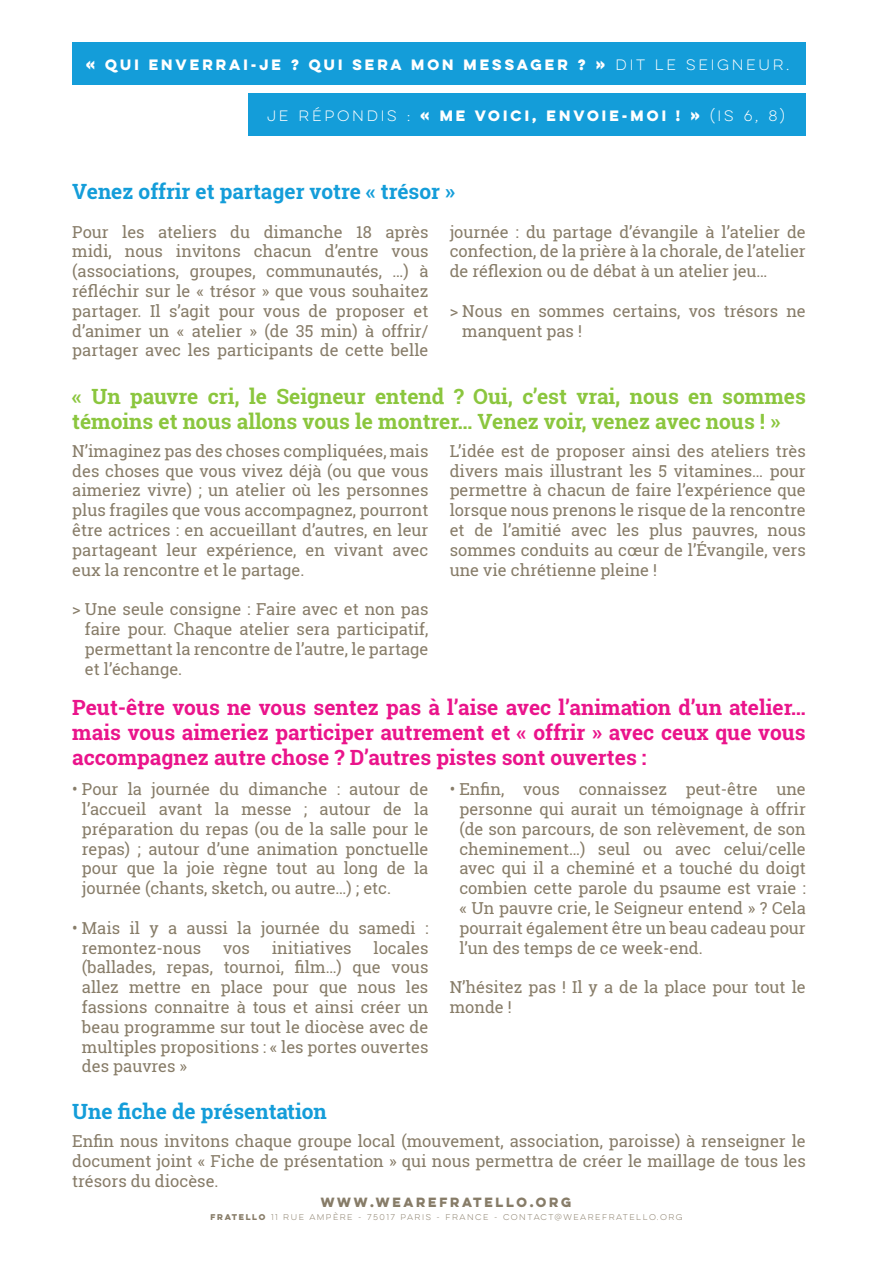
<style>
.page{position:relative;width:893px;height:1263px;background:#fff}
.page>*{position:absolute;margin:0;border:0;box-sizing:border-box;transform-origin:0 0}
.t1{font:700 21px/25.2px "Roboto Slab";color:#ea148b;text-align:justify}
.t2{font:700 21px/25.2px "Roboto Slab";color:#8bc63e}
.t3{font:700 21px "Roboto Slab";color:#149dd9}
.t4{font:16.5px/19.8px "Roboto Slab";color:#877c68;text-align:justify}
.t5{font:700 13.5px "Lulo Clean One";color:#fff}
.t6{font:700 12px "Lulo Clean One";color:#877c68}
.t7{font:7.5px "Lulo Clean One";color:#877c68}
.s1{font-weight:400}
.s2{font-weight:700}
</style>
<div class="page">
<div style="left:72px;top:43px;width:734px;height:42px;background:#149dd9"></div>
<div style="left:249px;top:94px;width:557px;height:42px;background:#149dd9"></div>
<p class="t5" style="left:86px;top:54px;width:708px">« QUI ENVERRAI-JE ? QUI SERA MON MESSAGER ? » <span class="s1">DIT LE S EIGNEUR.</span></p>
<p class="t5" style="left:267px;top:105px;width:522px"><span class="s1">J E RÉPONDIS :</span> « ME VOICI, ENVOIE-MOI ! » <span class="s1">(I S 6, 8)</span></p>
<p class="t3" style="left:72px;top:177px;width:384px">Venez offrir et partager votre « trésor »</p>
<p class="t4" style="left:72px;top:221px;width:358px">Pour les ateliers du dimanche 18 après midi, nous invitons chacun d’entre vous (associations, groupes, communautés, …) à réfléchir sur le « trésor » que vous souhaitez partager. Il s’agit pour vous de proposer et d’animer un « atelier » (de 35 min) à offrir/ partager avec les participants de cette belle</p>
<p class="t4" style="left:450px;top:221px;width:358px">journée : du partage d’évangile à l’atelier de confection, de la prière à la chorale, de l’atelier de réflexion ou de débat à un atelier jeu…</p>
<p class="t4" style="left:462px;top:301px;width:345px;text-indent:-13px">&gt; Nous en sommes certains, vos trésors ne manquent pas !</p>
<p class="t2" style="left:72px;top:383px;width:735px">« Un pauvre cri, le Seigneur entend ? Oui, c’est vrai, nous en sommes témoins et nous allons vous le montrer… Venez voir, venez avec nous ! »</p>
<p class="t4" style="left:72px;top:441px;width:358px">N’imaginez pas des choses compliquées, mais des choses que vous vivez déjà (ou que vous aimeriez vivre) ; un atelier où les personnes plus fragiles que vous accompagnez, pourront être actrices : en accueillant d’autres, en leur partageant leur expérience, en vivant avec eux la rencontre et le partage.</p>
<p class="t4" style="left:85px;top:599px;width:345px;text-indent:-13px">&gt; Une seule consigne : Faire avec et non pas faire pour. Chaque atelier sera participatif, permettant la rencontre de l’autre, le partage et l’échange.</p>
<p class="t4" style="left:450px;top:441px;width:358px">L’idée est de proposer ainsi des ateliers très divers mais illustrant les 5 vitamines… pour permettre à chacun de faire l’expérience que lorsque nous prenons le risque de la rencontre et de l’amitié avec les plus pauvres, nous sommes conduits au cœur de l’Évangile, vers une vie chrétienne pleine !</p>
<p class="t1" style="left:72px;top:694px;width:735px">Peut-être vous ne vous sentez pas à l’aise avec l’animation d’un atelier… mais vous aimeriez participer autrement et « offrir » avec ceux que vous accompagnez autre chose ? D’autres pistes sont ouvertes :</p>
<p class="t4" style="left:82px;top:779px;width:348px;text-indent:-10px">• Pour la journée du dimanche : autour de l’accueil avant la messe ; autour de la préparation du repas (ou de la salle pour le repas) ; autour d’une animation ponctuelle pour que la joie règne tout au long de la journée (chants, sketch, ou autre…) ; etc.</p>
<p class="t4" style="left:82px;top:918px;width:348px;text-indent:-10px">• Mais il y a aussi la journée du samedi : remontez-nous</p>
<p class="t4" style="left:459px;top:779px;width:348px;text-indent:-10px">• Enfin, vous connaissez peut-être une personne qui aurait un témoignage à offrir (de son parcours, de son relèvement, de son cheminement…) seul ou avec celui/celle avec qui il a cheminé et a touché du doigt combien cette parole du psaume est vraie : « Un pauvre crie, le Seigneur entend » ? Cela pourrait également être un beau cadeau pour l’un des temps de ce week-end.</p>
<p class="t4" style="left:450px;top:977px;width:358px">N’hésitez pas ! Il y a de la place pour tout le monde !</p>
<p class="t4" style="left:82px;top:937px;width:348px;text-indent:292px">locales (ballades, repas, tournoi, film…) que vous allez mettre en place pour que nous les fassions connaitre à tous et ainsi créer un beau programme sur tout le diocèse avec de multiples propositions : « les portes ouvertes des pauvres »</p>
<p class="t4" style="left:223px;top:937px;width:28px">vos</p>
<p class="t4" style="left:272px;top:937px;width:81px">initiatives</p>
<p class="t3" style="left:72px;top:1097px;width:256px">Une fiche de présentation</p>
<p class="t4" style="left:72px;top:1131px;width:735px">Enfin nous invitons chaque groupe local (mouvement, association, paroisse) à renseigner le document joint « Fiche de présentation » qui nous permettra de créer le maillage de tous les trésors du diocèse.</p>
<p class="t6" style="left:321px;top:1193px;width:255px">WWW.WEAREFRATELLO.ORG</p>
<p class="t7" style="left:211px;top:1212px;width:475px"><span class="s2">FRATELLO</span> 11 RUE AMPÈRE - 75017 PARIS - FRANCE - CONTACT@WEAREFRATELLO.ORG</p>
</div>
